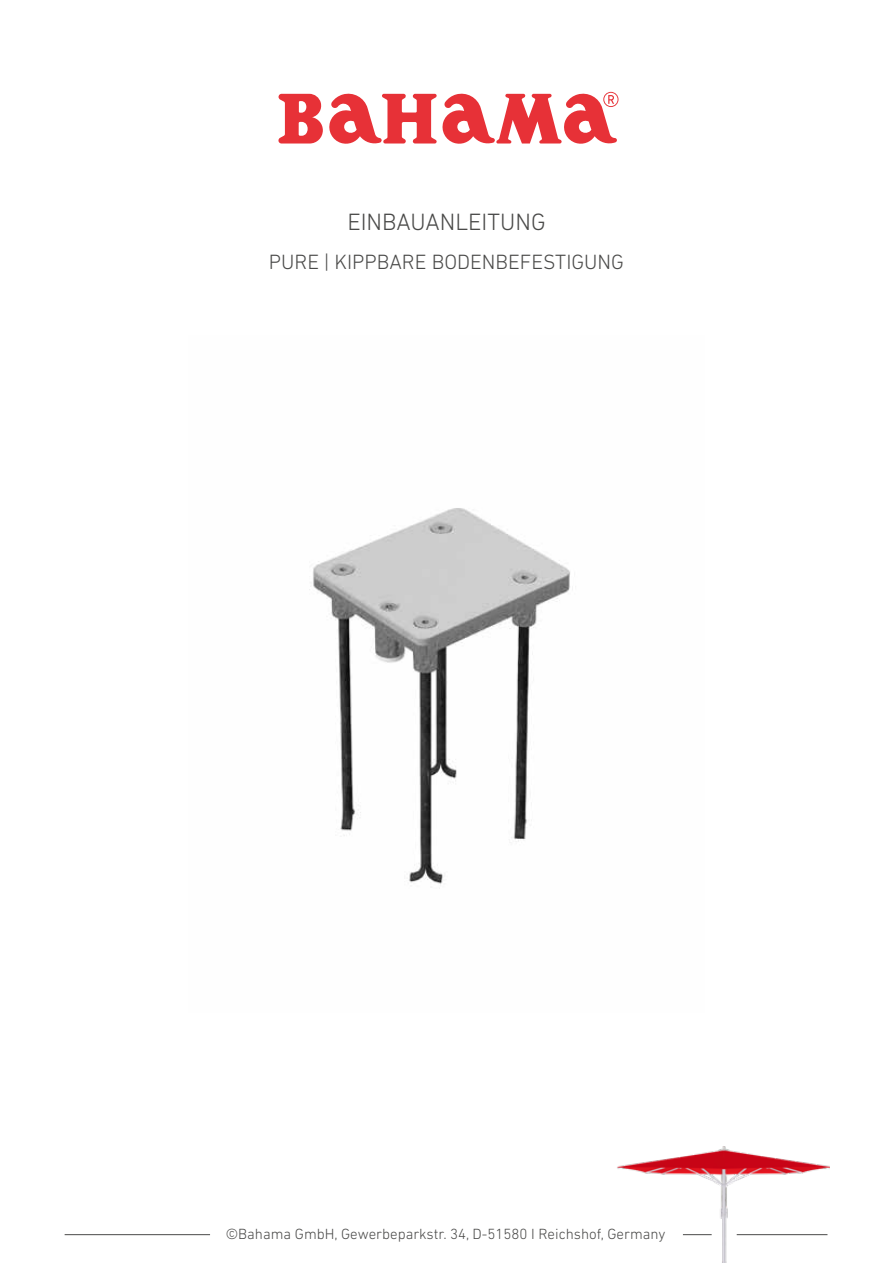
<style>
.page{position:relative;width:893px;height:1263px;background:#fff}
.page>*{position:absolute;margin:0;border:0;box-sizing:border-box;transform-origin:0 0}
.t1{font:300 24px "DIN Next LT Pro";color:#4a4a49}
.t2{font:300 21px "DIN Next LT Pro";color:#4a4a49}
.t3{font:300 15px "DIN Next LT Pro";color:#4a4a49}
</style>
<div class="page">
<hr style="left:65px;top:1234px;width:145px;height:1px;background:#4a4a49">
<img style="left:617px;top:1146px;width:212px;height:117px">
<svg style="left:683px;top:1234px;width:29px;height:1px"></svg>
<svg style="left:278px;top:91px;width:340px;height:53px"></svg>
<img style="left:309px;top:508px;width:261px;height:377px">
<h1 class="t1" style="left:347px;top:208px;width:200px">EINBAUANLEITUNG</h1>
<h2 class="t2" style="left:269px;top:249px;width:357px">PURE | KIPPBARE BODENBEFESTIGUNG</h2>
<p class="t3" style="left:226px;top:1225px;width:441px">©Bahama GmbH, Gewerbeparkstr. 34, D-51580 I Reichshof, Germany</p>
</div>
